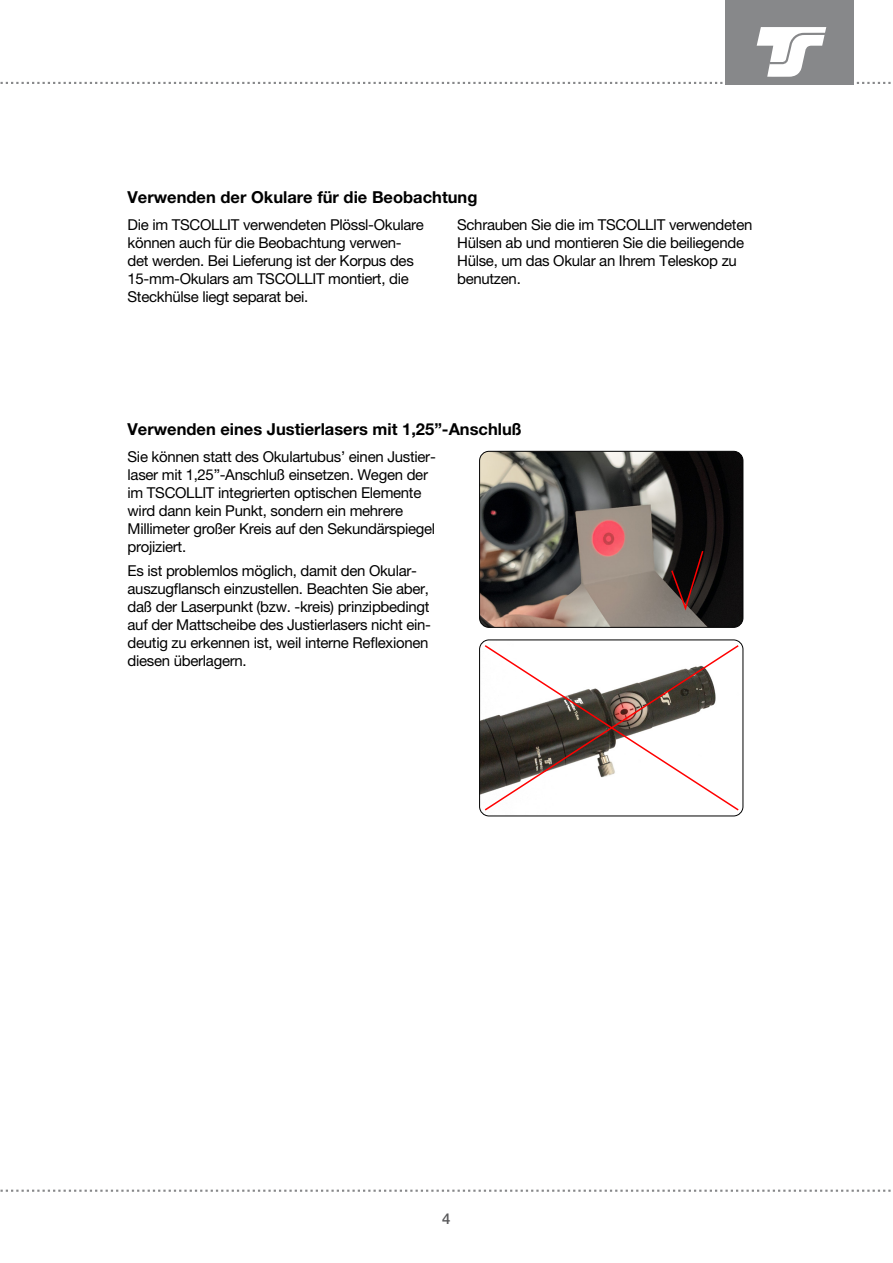
<style>
.page{position:relative;width:893px;height:1263px;background:#fff}
.page>*{position:absolute;margin:0;border:0;box-sizing:border-box;transform-origin:0 0}
.t1{font:700 16.5px "Helvetica Neue LT Pro";color:#000}
.t2{font:15px/18px "Helvetica Neue LT Pro";letter-spacing:-.02em;color:#000}
.t3{font:500 15px "Helvetica Neue LT Pro";color:#58585a}
</style>
<div class="page">
<div style="left:725px;top:0;width:129px;height:84px;background:#87888a"></div>
<svg style="left:0;top:1189px;width:891px;height:3px"></svg>
<svg style="left:0;top:27px;width:891px;height:57px"></svg>
<img style="left:480px;top:451px;width:263px;height:176px">
<div style="left:479px;top:451px;width:264px;height:176px;border:1px solid #000;border-radius:9px"></div>
<img style="left:480px;top:640px;width:263px;height:176px">
<div style="left:479px;top:640px;width:264px;height:176px;border:1px solid #000;border-radius:9px"></div>
<svg style="left:483px;top:644px;width:257px;height:168px"></svg>
<svg style="left:670px;top:549px;width:35px;height:64px;background:#33201e"></svg>
<p class="t1" style="left:128px;top:187px;width:351px">Verwenden der Okulare für die Beobachtung</p>
<p class="t2" style="left:128px;top:216px;width:298px">Die im TSCOLLIT verwendeten Plössl-Okulare können auch für die Beobachtung verwen&shy;det werden. Bei Lieferung ist der Korpus des 15-mm-Okulars am TSCOLLIT montiert, die Steckhülse liegt separat bei.</p>
<p class="t2" style="left:457px;top:216px;width:297px">Schrauben Sie die im TSCOLLIT verwendeten Hülsen ab und montieren Sie die beiliegende Hülse, um das Okular an Ihrem Teleskop zu benutzen.</p>
<p class="t1" style="left:128px;top:419px;width:396px">Verwenden eines Justierlasers mit 1,25”-Anschluß</p>
<p class="t2" style="left:128px;top:447px;width:310px">Sie können statt des Okulartubus’ einen Justier&shy;laser mit 1,25”-Anschluß einsetzen. Wegen der im TSCOLLIT integrierten optischen Elemente wird dann kein Punkt, sondern ein mehrere Millimeter großer Kreis auf den Sekundärspiegel projiziert.</p>
<p class="t2" style="left:128px;top:562px;width:305px">Es ist problemlos möglich, damit den Okular&shy;auszugflansch einzustellen. Beachten Sie aber, daß der Laserpunkt (bzw. -kreis) prinzipbedingt auf der Mattscheibe des Justierlasers nicht ein&shy;deutig zu erkennen ist, weil interne Reflexionen diesen überlagern.</p>
<p class="t3" style="left:442px;top:1209px;width:10px">4</p>
</div>
